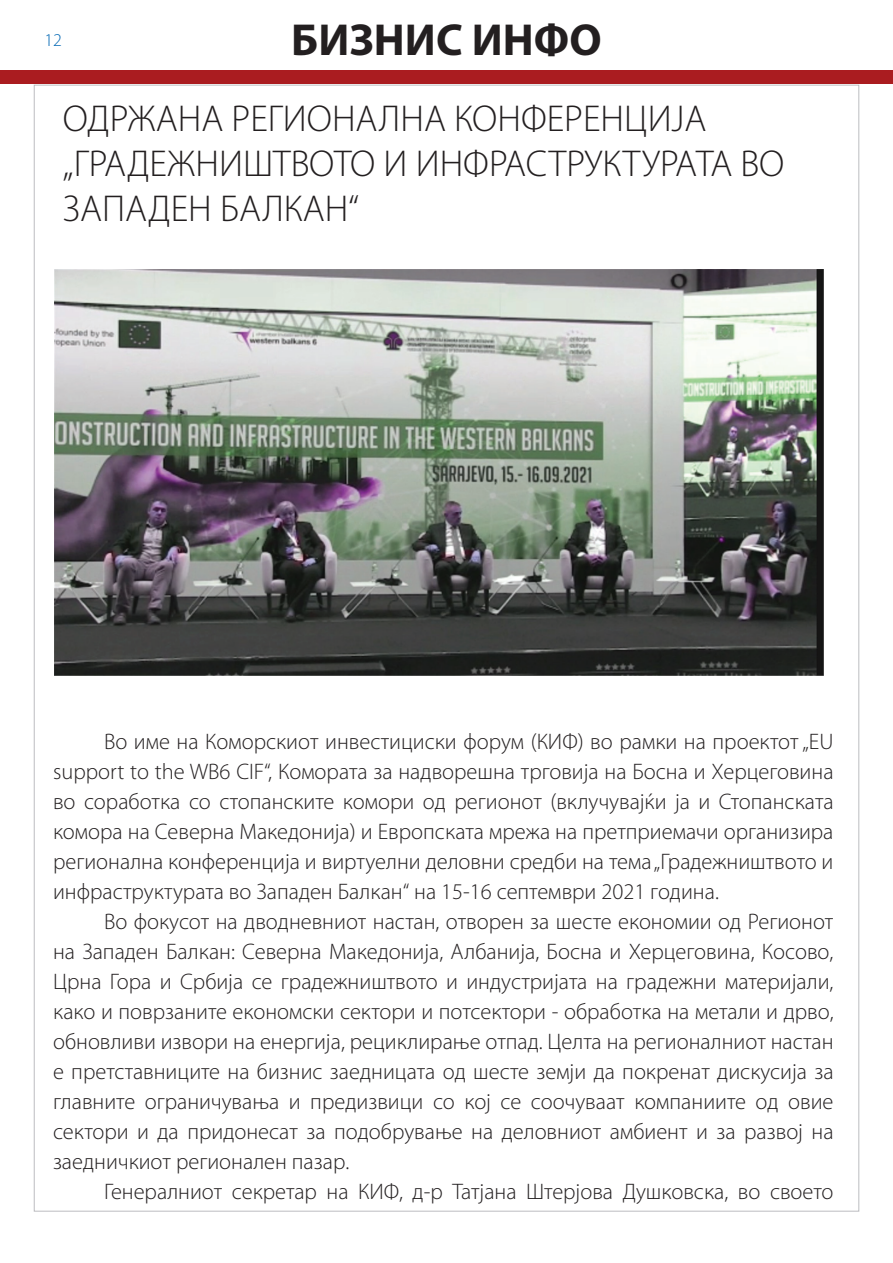
<style>
.page{position:relative;width:893px;height:1263px;background:#fff}
.page>*{position:absolute;margin:0;border:0;box-sizing:border-box;transform-origin:0 0}
.t1{font:700 45px "Myriad Pro";color:#231f20}
.t2{font:300 37.5px/45px "Myriad Pro";color:#231f20}
.t3{font:300 22.5px/30px "Myriad Pro";color:#231f20;text-align:justify}
.t4{font:300 18px "Myriad Pro";color:#0167b4}
</style>
<div class="page">
<div style="left:0;top:70px;width:893px;height:14px;background:#aa1c20"></div>
<img style="left:54px;top:270px;width:770px;height:405px">
<p class="t4" style="left:44px;top:30px;width:19px">12</p>
<h1 class="t1" style="left:291px;top:11px;width:312px">БИЗНИС ИНФО</h1>
<h2 class="t2" style="left:63px;top:96px;width:723px">ОДРЖАНА РЕГИОНАЛНА КОНФЕРЕНЦИЈА „ГРАДЕЖНИШТВОТО И ИНФРАСТРУКТУРАТА ВО<br>ЗАПАДЕН БАЛКАН“</h2>
<p class="t3" style="left:53px;top:727px;width:782px;text-indent:51px">Во име на Коморскиот инвестициски форум (КИФ) во рамки на проектот „EU support to the WB6 CIF“, Комората за надворешна трговија на Босна и Херцеговина во соработка со стопанските комори од регионот (вклучувајќи ја и Стопанската комора на Северна Македонија) и Европската мрежа на претприемачи организира регионална конференција и виртуелни деловни средби на тема „Градежништвото и инфраструктурата во Западен Балкан“ на 15-16 септември 2021 година.</p>
<p class="t3" style="left:53px;top:907px;width:782px;text-indent:51px">Во фокусот на дводневниот настан, отворен за шесте економии од Регионот на Западен Балкан: Северна Македонија, Албанија, Босна и Херцеговина, Косово, Црна Гора и Србија се градежништвото и индустријата на градежни материјали, како и поврзаните економски сектори и потсектори - обработка на метали и дрво, обновливи извори на енергија, рециклирање отпад. Целта на регионалниот настан е претставниците на бизнис заедницата од шесте земји да покренат дискусија за главните ограничувања и предизвици со кој се соочуваат компаниите од овие сектори и да придонесат за подобрување на деловниот амбиент и за развој на заедничкиот регионален пазар.</p>
<p class="t3" style="left:104px;top:1177px;width:731px">Генералниот секретар на КИФ, д-р Татјана Штерјова Душковска, во своето</p>
</div>
